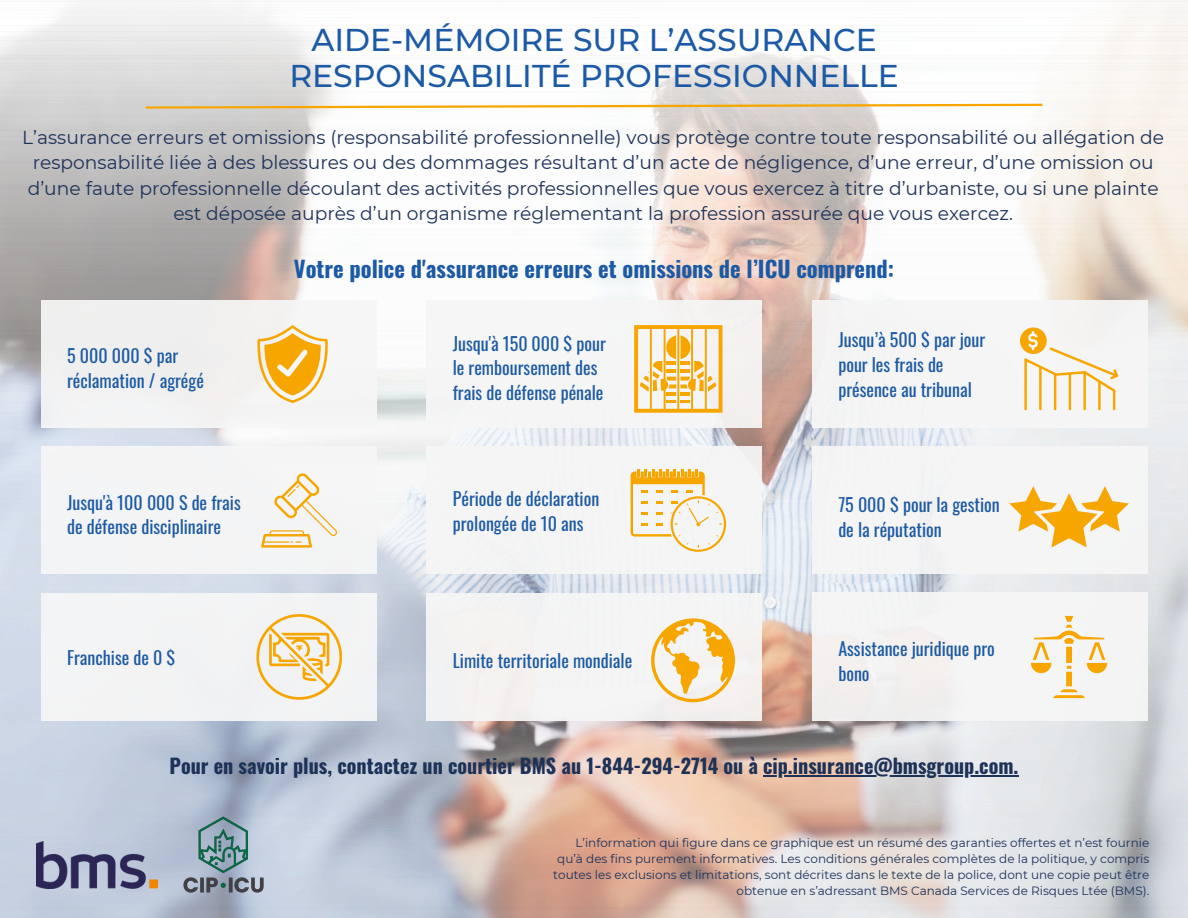
<style>
.page{position:relative;width:1188px;height:918px;background:#fff}
.page>*{position:absolute;margin:0;border:0;box-sizing:border-box;transform-origin:0 0}
.t1{font:500 31.5px/36px "Montserrat";color:#1d5aa5;text-align:center}
.t2{font:700 22.5px "Oswald";color:#1d5aa5}
.t3{font:700 20.1px "Oswald";color:#1e3258}
.t4{font:18.75px/25.5px "Montserrat";color:#1e3258;text-align:center}
.t5{font:18px/24.8px "Oswald";color:#1d5aa5}
.t6{font:12px/16px "Montserrat";color:#1e3258;text-align:right}
</style>
<div class="page">
<img style="left:0;top:0;width:1188px;height:918px">
<div style="left:41px;top:447px;width:335px;height:127px;background:#f6f6f6"></div>
<svg style="left:261px;top:473px;width:76px;height:75px"></svg>
<div style="left:41px;top:593px;width:335px;height:127px;background:#f6f6f6"></div>
<svg style="left:256px;top:614px;width:86px;height:86px"></svg>
<div style="left:41px;top:300px;width:335px;height:128px;background:#f6f6f6"></div>
<svg style="left:257px;top:325px;width:71px;height:78px"></svg>
<div style="left:427px;top:447px;width:335px;height:127px;background:#f6f6f6"></div>
<div style="left:427px;top:593px;width:335px;height:127px;background:#f6f6f6"></div>
<div style="left:427px;top:300px;width:335px;height:128px;background:#f6f6f6"></div>
<svg style="left:634px;top:325px;width:88px;height:88px"></svg>
<div style="left:812px;top:447px;width:335px;height:127px;background:#f6f6f6"></div>
<div style="left:812px;top:592px;width:335px;height:128px;background:#f6f6f6"></div>
<div style="left:812px;top:300px;width:335px;height:128px;background:#f6f6f6"></div>
<svg style="left:631px;top:469px;width:95px;height:83px"></svg>
<img style="left:37px;top:841px;width:120px;height:48px">
<svg style="left:1020px;top:327px;width:98px;height:65px"></svg>
<hr style="left:1024px;top:359px;width:3px;height:51px;background:#f7a600">
<hr style="left:1039px;top:367px;width:3px;height:43px;background:#f7a600">
<hr style="left:1054px;top:374px;width:2px;height:36px;background:#f7a600">
<hr style="left:1069px;top:373px;width:2px;height:37px;background:#f7a600">
<hr style="left:1083px;top:371px;width:3px;height:39px;background:#f7a600">
<hr style="left:1098px;top:381px;width:3px;height:29px;background:#f7a600">
<hr style="left:1113px;top:389px;width:2px;height:21px;background:#f7a600">
<svg style="left:651px;top:618px;width:84px;height:85px"></svg>
<svg style="left:1009px;top:486px;width:120px;height:62px"></svg>
<img style="left:178px;top:809px;width:92px;height:92px">
<hr style="left:763px;top:775px;width:255px;height:1px;background:#1e3258">
<svg style="left:1031px;top:616px;width:76px;height:82px"></svg>
<svg style="left:143px;top:103px;width:902px;height:7px"></svg>
<p class="t1" style="left:289px;top:22px;width:611px">AIDE-MÉMOIRE SUR L’ASSURANCE<br>RESPONSABILITÉ PROFESSIONNELLE</p>
<p class="t4" style="left:22px;top:124px;width:1144px">L’assurance erreurs et omissions (responsabilité professionnelle) vous protège contre toute responsabilité ou allégation de responsabilité liée à des blessures ou des dommages résultant d’un acte de négligence, d’une erreur, d’une omission ou d’une faute professionnelle découlant des activités professionnelles que vous exercez à titre d’urbaniste, ou si une plainte est déposée auprès d’un organisme réglementant la profession assurée que vous exercez.</p>
<p class="t5" style="left:67px;top:342px;width:138px">5 000 000 $ par réclamation / agrégé</p>
<p class="t5" style="left:67px;top:489px;width:175px">Jusqu'à 100 000 S de frais de défense disciplinaire</p>
<h1 class="t5" style="left:67px;top:644px;width:110px">Franchise de 0 $</h1>
<p class="t2" style="left:294px;top:251px;width:602px">Votre police d'assurance erreurs et omissions de l’ICU comprend:</p>
<h2 class="t5" style="left:453px;top:330px;width:155px">Jusqu'à 150 000 $ pour le remboursement des frais de défense pénale</h2>
<p class="t5" style="left:453px;top:485px;width:148px">Période de déclaration prolongée de 10 ans</p>
<p class="t5" style="left:453px;top:648px;width:181px">Limite territoriale mondiale</p>
<p class="t5" style="left:838px;top:327px;width:148px">Jusqu’à 500 $ par jour pour les frais de présence au tribunal</p>
<p class="t5" style="left:838px;top:492px;width:163px">75 000 $ pour la gestion de la réputation</p>
<p class="t5" style="left:838px;top:635px;width:158px">Assistance juridique pro bono</p>
<p class="t3" style="left:170px;top:750px;width:850px">Pour en savoir plus, contactez un courtier BMS au 1-844-294-2714 ou à cip.insurance@bmsgroup.com.</p>
<p class="t6" style="left:553px;top:835px;width:598px">L’information qui figure dans ce graphique est un résumé des garanties offertes et n’est fournie qu’à des fins purement informatives. Les conditions générales complètes de la politique, y compris toutes les exclusions et limitations, sont décrites dans le texte de la police, dont une copie peut être obtenue en s’adressant BMS Canada Services de Risques Ltée (BMS).</p>
</div>
